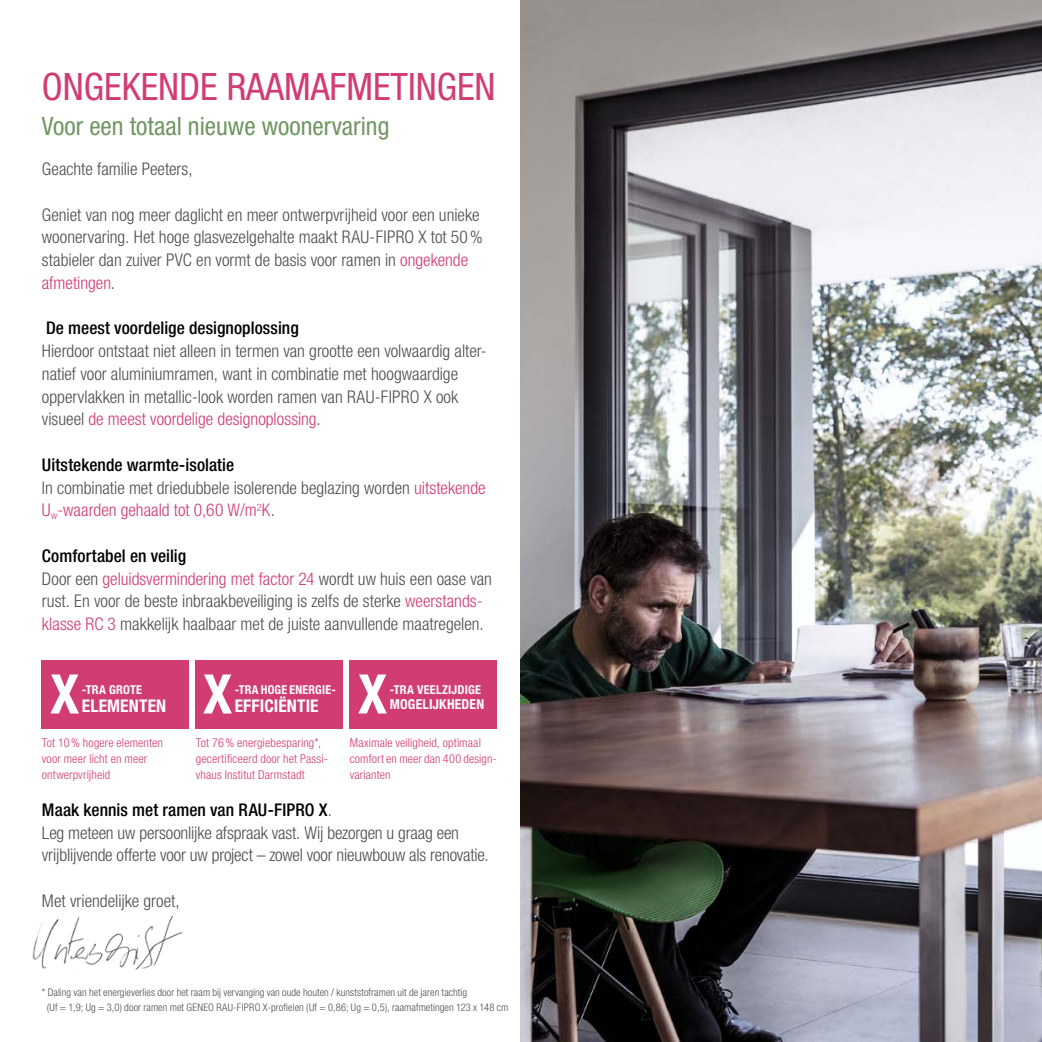
<style>
.page{position:relative;width:1042px;height:1042px;background:#fff}
.page>*{position:absolute;margin:0;border:0;box-sizing:border-box;transform-origin:0 0}
.Bodytext{font:700 condensed 54.6px "Helvetica Neue LTW1 G";color:#fff}
.t1{font:condensed 37.8px "Helvetica Neue LTW1 G";color:#d13c73}
.t2{font:condensed 25.38px "Helvetica Neue LTW1 G";color:#709763}
.Bodytext-2{font:300 condensed 17.5px/22.8px "Helvetica Neue LTW1 G";color:#4e4e4d}
.Bodytext-3{font:500 condensed 17.5px "Helvetica Neue LTW1 G";letter-spacing:.005em;color:#000}
.Bodytext-4{font:700 condensed 17.5px "Helvetica Neue LTW1 G";letter-spacing:.005em;color:#fff}
.Bodytext-5{font:700 condensed 13.65px "Helvetica Neue LTW1 G";letter-spacing:.015em;color:#fff}
.Bodytext-6{font:300 condensed 12.25px/15.8px "Helvetica Neue LTW1 G";letter-spacing:.01em;color:#d13c73}
.Bodytext-7{font:700 condensed 12.25px "Helvetica Neue LTW1 G";letter-spacing:.02em;color:#fff}
.Bodytext-8{font:300 condensed 10.5px/15.8px "Helvetica Neue LTW1 G";letter-spacing:.005em;color:#4e4e4d}
.s1{color:#d13c73}
.s2{font-weight:300;color:#4e4e4d}
</style>
<div class="page">
<div style="left:196px;top:660px;width:147px;height:68px;background:#d13c73"></div>
<div style="left:42px;top:660px;width:147px;height:68px;background:#d13c73"></div>
<div style="left:350px;top:660px;width:147px;height:68px;background:#d13c73"></div>
<img style="left:521px;top:0;width:521px;height:1042px">
<img style="left:32px;top:916px;width:150px;height:54px">
<p class="t1" style="left:42px;top:64px;width:455px">ONGEKENDE RAAMAFMETINGEN</p>
<p class="t2" style="left:42px;top:111px;width:349px">Voor een totaal nieuwe woonervaring</p>
<p class="Bodytext-2" style="left:42px;top:158px;width:152px">Geachte familie Peeters,</p>
<p class="Bodytext-2" style="left:42px;top:203px;width:442px">Geniet van nog meer daglicht en meer ontwerpvrijheid voor een unieke woonervaring. Het hoge glasvezelgehalte maakt RAU-FIPRO X tot 50% stabieler dan zuiver PVC en vormt de basis voor ramen in <span class="s1">ongekende afmetingen</span>.</p>
<p class="Bodytext-3" style="left:46px;top:317px;width:254px">De meest voordelige designoplossing</p>
<p class="Bodytext-2" style="left:42px;top:340px;width:446px">Hierdoor ontstaat niet alleen in termen van grootte een volwaardig alter&shy;natief voor aluminiumramen, want in combinatie met hoogwaardige oppervlakken in metallic-look worden ramen van RAU-FIPRO X ook visueel <span class="s1">de meest voordelige designoplossing</span>.</p>
<p class="Bodytext-3" style="left:42px;top:454px;width:194px">Uitstekende warmte-isolatie</p>
<p class="Bodytext-2" style="left:42px;top:476px;width:445px">In combinatie met driedubbele isolerende beglazing worden <span class="s1">uitstekende<br>U</span><sub>w</sub><span class="s1">-waarden gehaald tot 0,60 W/m</span><sup>2</sup><span class="s1">K</span>.</p>
<p class="Bodytext-3" style="left:42px;top:545px;width:146px">Comfortabel en veilig</p>
<p class="Bodytext-2" style="left:42px;top:567px;width:451px">Door een <span class="s1">geluidsvermindering met factor 24</span> wordt uw huis een oase van rust. En voor de beste inbraakbeveiliging is zelfs de sterke <span class="s1">weerstands&shy;klasse RC 3</span> makkelijk haalbaar met de juiste aanvullende maatregelen.</p>
<p class="Bodytext" style="left:50px;top:661px;width:31px">X</p>
<p class="Bodytext-7" style="left:82px;top:682px;width:62px">-TRA GROTE</p>
<p class="Bodytext-4" style="left:82px;top:695px;width:86px">ELEMENTEN</p>
<p class="Bodytext" style="left:203px;top:661px;width:31px">X</p>
<p class="Bodytext-7" style="left:235px;top:682px;width:103px">-TRA HOGE ENERGIE-</p>
<p class="Bodytext-4" style="left:235px;top:695px;width:85px">EFFICIËNTIE</p>
<p class="Bodytext" style="left:358px;top:661px;width:31px">X</p>
<p class="Bodytext-7" style="left:390px;top:682px;width:93px">-TRA VEELZIJDIGE</p>
<p class="Bodytext-5" style="left:390px;top:696px;width:96px">MOGELĲKHEDEN</p>
<p class="Bodytext-6" style="left:42px;top:735px;width:123px">Tot 10% hogere elementen voor meer licht en meer ontwerpvrijheid</p>
<p class="Bodytext-6" style="left:196px;top:735px;width:134px">Tot 76% energiebesparing*, gecertificeerd door het Passi&shy;vhaus Institut Darmstadt</p>
<p class="Bodytext-6" style="left:350px;top:735px;width:149px">Maximale veiligheid, optimaal comfort en meer dan 400 design-</p>
<p class="Bodytext-6" style="left:350px;top:766px;width:42px">varianten</p>
<p class="Bodytext-3" style="left:42px;top:799px;width:292px">Maak kennis met ramen van RAU-FIPRO X<span class="s2">.</span></p>
<p class="Bodytext-2" style="left:42px;top:821px;width:448px">Leg meteen uw persoonlijke afspraak vast. Wij bezorgen u graag een vrijblijvende offerte voor uw project – zowel voor nieuwbouw als renovatie.</p>
<p class="Bodytext-2" style="left:42px;top:889px;width:139px">Met vriendelijke groet,</p>
<p class="Bodytext-8" style="left:47px;top:984px;width:463px;text-indent:-5px">* Daling van het energieverlies door het raam bij vervanging van oude houten / kunststoframen uit de jaren tachtig<br>(Uf = 1,9; Ug = 3,0) door ramen met GENEO RAU-FIPRO X-profielen (Uf = 0,86; Ug = 0,5), raamafmetingen 123 x 148 cm</p>
</div>
